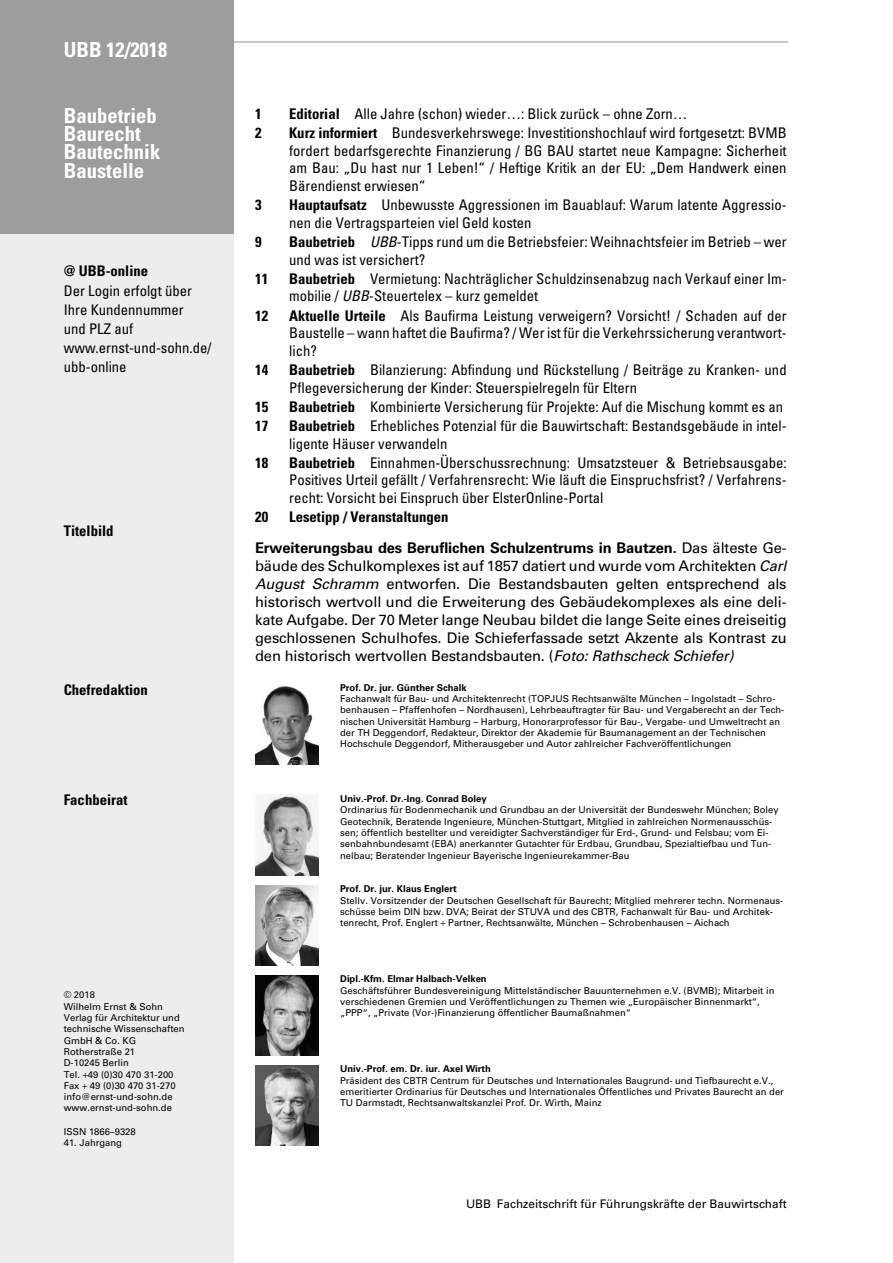
<style>
.page{position:relative;width:893px;height:1263px;background:#fff}
.page>*{position:absolute;margin:0;border:0;box-sizing:border-box;transform-origin:0 0}
.t1{font:700 condensed 20.7px/18px "Univers LT Std";color:#fff}
.t2{font:condensed 14.7px/17.7px "Univers LT Std";color:#000}
.t3{font:14.7px/18px "Univers LT Std";letter-spacing:-.01em;color:#000;text-align:justify}
.t4{font:700 14.7px/30.8px "Univers LT Std";letter-spacing:-.01em;color:#000}
.t5{font:700 condensed 14.7px "Univers LT Std";color:#000}
.t6{font:11.85px "Univers LT Std";color:#000}
.t7{font:9.45px/11.2px "Univers LT Std";color:#000}
.t8{font:700 9.45px "Univers LT Std";color:#000}
.s1{font-weight:700}
.s2{font-style:italic}
.s3{font-stretch:condensed}
.s4{font-weight:400}
</style>
<div class="page">
<div style="left:0;top:234px;width:234px;height:1029px;background:#ededed"></div>
<hr style="left:234px;top:41px;width:554px;height:2px;background:#9d9d9c">
<div style="left:0;top:0;width:234px;height:234px;background:#9d9d9c"></div>
<img style="left:255px;top:686px;width:64px;height:79px">
<img style="left:255px;top:795px;width:64px;height:80px">
<img style="left:255px;top:885px;width:64px;height:81px">
<img style="left:255px;top:975px;width:64px;height:81px">
<img style="left:255px;top:1065px;width:64px;height:81px">
<h1 class="t1" style="left:64px;top:41px;width:105px">UBB 12/2018</h1>
<h1 class="t1" style="left:64px;top:107px;width:98px">Baubetrieb<br>Baurecht<br>Bautechnik<br>Baustelle</h1>
<h2 class="t5" style="left:64px;top:262px;width:86px">@ UBB-online</h2>
<h2 class="t2" style="left:64px;top:280px;width:149px;line-height:19.2px">Der Login erfolgt über<br>Ihre Kundennummer<br>und PLZ auf www.ernst‑und‑sohn.de/ ubb-online</h2>
<h2 class="t5" style="left:64px;top:522px;width:51px">Titelbild</h2>
<h2 class="t5" style="left:64px;top:680px;width:86px">Chefredaktion</h2>
<h2 class="t5" style="left:64px;top:791px;width:65px">Fachbeirat</h2>
<p class="t7" style="left:64px;top:989px;width:122px">© 2018<br>Wilhelm Ernst &amp; Sohn<br>Verlag für Architektur und technische Wissenschaften<br>GmbH &amp; Co. KG<br>Rotherstraße 21<br>D-10245 Berlin<br>Tel. 49 (0)30 470 31-200<br>Fax 49 (0)30 470 31-270 info@ernst-und-sohn.de www.ernst-und-sohn.de</p>
<p class="t7" style="left:64px;top:1126px;width:73px">ISSN 1866–9328</p>
<p class="t7" style="left:64px;top:1137px;width:60px">41. Jahrgang</p>
<h2 class="t5" style="left:255px;top:105px;width:8px">1</h2>
<h2 class="t2" style="left:289px;top:105px;width:400px"><span class="s1">Editorial</span> Alle Jahre (schon) wieder…: Blick zurück – ohne Zorn…</h2>
<h2 class="t5" style="left:255px;top:124px;width:8px">2</h2>
<p class="t2" style="left:289px;top:124px;width:499px;text-align:justify"><span class="s1">Kurz informiert</span> Bundesverkehrswege: Investitionshochlauf wird fortgesetzt: BVMB fordert bedarfsgerechte Finanzierung / BG BAU startet neue Kampagne: Sicherheit am Bau: „Du hast nur 1 Leben!“ / Heftige Kritik an der EU: „Dem Handwerk einen Bärendienst erwiesen“</p>
<h2 class="t5" style="left:255px;top:196px;width:8px">3</h2>
<h2 class="t2" style="left:289px;top:196px;width:499px"><span class="s1">Hauptaufsatz</span> Unbewusste Aggressionen im Bauablauf: Warum latente Aggressio&shy;nen die Vertragsparteien viel Geld kosten</h2>
<h2 class="t5" style="left:255px;top:233px;width:8px">9</h2>
<h2 class="t2" style="left:289px;top:233px;width:499px"><span class="s1">Baubetrieb</span> <span class="s2">UBB</span>-Tipps rund um die Betriebsfeier: Weihnachtsfeier im Betrieb – wer und was ist versichert?</h2>
<h2 class="t5" style="left:255px;top:270px;width:15px">11</h2>
<h2 class="t2" style="left:289px;top:270px;width:499px"><span class="s1">Baubetrieb</span> Vermietung: Nachträglicher Schuldzinsenabzug nach Verkauf einer Im&shy;mobilie / <span class="s2">UBB</span>-Steuertelex – kurz gemeldet</h2>
<h2 class="t5" style="left:255px;top:306px;width:15px">12</h2>
<h2 class="t2" style="left:289px;top:306px;width:499px;text-align:justify"><span class="s1">Aktuelle Urteile</span> Als Baufirma Leistung verweigern? Vorsicht! / Schaden auf der Baustelle – wann haftet die Baufirma? / Wer ist für die Verkehrssicherung verantwort&shy;lich?</h2>
<h2 class="t5" style="left:255px;top:361px;width:15px">14</h2>
<h2 class="t2" style="left:289px;top:361px;width:499px"><span class="s1">Baubetrieb</span> Bilanzierung: Abfindung und Rückstellung / Beiträge zu Kranken- und<br>Pflegeversicherung der Kinder: Steuerspielregeln für Eltern</h2>
<h2 class="t5" style="left:255px;top:397px;width:15px">15</h2>
<h2 class="t2" style="left:289px;top:397px;width:495px"><span class="s1">Baubetrieb</span> Kombinierte Versicherung für Projekte: Auf die Mischung kommt es an</h2>
<h2 class="t5" style="left:255px;top:417px;width:15px">17</h2>
<h2 class="t2" style="left:289px;top:417px;width:499px"><span class="s1">Baubetrieb</span> Erhebliches Potenzial für die Bauwirtschaft: Bestandsgebäude in intel&shy;ligente Häuser verwandeln</h2>
<h2 class="t5" style="left:255px;top:453px;width:15px">18</h2>
<h2 class="t2" style="left:289px;top:453px;width:499px;text-align:justify"><span class="s1">Baubetrieb</span> Einnahmen-Überschussrechnung: Umsatzsteuer &amp; Betriebsausgabe:<br>Positives Urteil gefällt / Verfahrensrecht: Wie läuft die Einspruchsfrist? / Verfahrens&shy;recht: Vorsicht bei Einspruch über ElsterOnline-Portal</h2>
<h2 class="t5" style="left:255px;top:508px;width:15px">20</h2>
<h2 class="t4" style="left:255px;top:502px;width:533px;text-indent:34px"><span class="s3">Lesetipp / Veranstaltungen<br></span>Erweiterungsbau des Beruflichen Schulzentrums in Bautzen. <span class="s4">Das älteste Ge-</span></h2>
<p class="t3" style="left:255px;top:557px;width:533px">bäude des Schulkomplexes ist auf 1857 datiert und wurde vom Architekten <span class="s2">Carl August Schramm</span> entworfen. Die Bestandsbauten gelten entsprechend als historisch wertvoll und die Erweiterung des Gebäudekomplexes als eine deli&shy;kate Aufgabe. Der 70 Meter lange Neubau bildet die lange Seite eines dreiseitig geschlossenen Schulhofes. Die Schieferfassade setzt Akzente als Kontrast zu den historisch wertvollen Bestandsbauten. (<span class="s2">Foto: Rathscheck Schiefer)</span></p>
<p class="t8" style="left:340px;top:682px;width:128px">Prof. Dr. jur. Günther Schalk</p>
<p class="t7" style="left:340px;top:693px;width:446px">Fachanwalt für Bau- und Architektenrecht (TOPJUS Rechtsanwälte München – Ingolstadt – Schro&shy;benhausen – Pfaffenhofen – Nordhausen), Lehrbeauftragter für Bau- und Vergaberecht an der Tech&shy;nischen Universität Hamburg – Harburg, Honorarprofessor für Bau-, Vergabe- und Umweltrecht an der TH Deggendorf, Redakteur, Direktor der Akademie für Baumanagement an der Technischen Hochschule Deggendorf, Mitherausgeber und Autor zahlreicher Fachveröffentlichungen</p>
<p class="t8" style="left:340px;top:793px;width:148px">Univ.-Prof. Dr.-Ing. Conrad Boley</p>
<p class="t7" style="left:340px;top:804px;width:440px">Ordinarius für Bodenmechanik und Grundbau an der Universität der Bundeswehr München; Boley Geotechnik, Beratende Ingenieure, München-Stuttgart, Mitglied in zahlreichen Normenausschüs&shy;sen; öffentlich bestellter und vereidigter Sachverständiger für Erd-, Grund- und Felsbau; vom Ei&shy;senbahnbundesamt (EBA) anerkannter Gutachter für Erdbau, Grundbau, Spezialtiefbau und Tun&shy;nelbau; Beratender Ingenieur Bayerische Ingenieurekammer-Bau</p>
<p class="t8" style="left:340px;top:883px;width:118px">Prof. Dr. jur. Klaus Englert</p>
<p class="t7" style="left:340px;top:895px;width:445px">Stellv. Vorsitzender der Deutschen Gesellschaft für Baurecht; Mitglied mehrerer techn. Normenaus&shy;schüsse beim DIN bzw. DVA; Beirat der STUVA und des CBTR, Fachanwalt für Bau- und Architek&shy;tenrecht, Prof. Englert Partner, Rechtsanwälte, München – Schrobenhausen – Aichach</p>
<p class="t8" style="left:340px;top:973px;width:148px">Dipl.-Kfm. Elmar Halbach-Velken</p>
<p class="t7" style="left:340px;top:985px;width:436px">Geschäftsführer Bundesvereinigung Mittelständischer Bauunternehmen e.V. (BVMB); Mitarbeit in verschiedenen Gremien und Veröffentlichungen zu Themen wie „Europäischer Binnenmarkt“, „PPP“, „Private (Vor-)Finanzierung öffentlicher Baumaßnahmen“</p>
<p class="t8" style="left:340px;top:1063px;width:152px">Univ.-Prof. em. Dr. iur. Axel Wirth</p>
<p class="t7" style="left:340px;top:1074px;width:445px">Präsident des CBTR Centrum für Deutsches und Internationales Baugrund- und Tiefbaurecht e.V., emeritierter Ordinarius für Deutsches und Internationales Öffentliches und Privates Baurecht an der<br>TU Darmstadt, Rechtsanwaltskanzlei Prof. Dr. Wirth, Mainz</p>
<p class="t6" style="left:466px;top:1196px;width:322px">UBB Fachzeitschrift für Führungskräfte der Bauwirtschaft</p>
</div>
